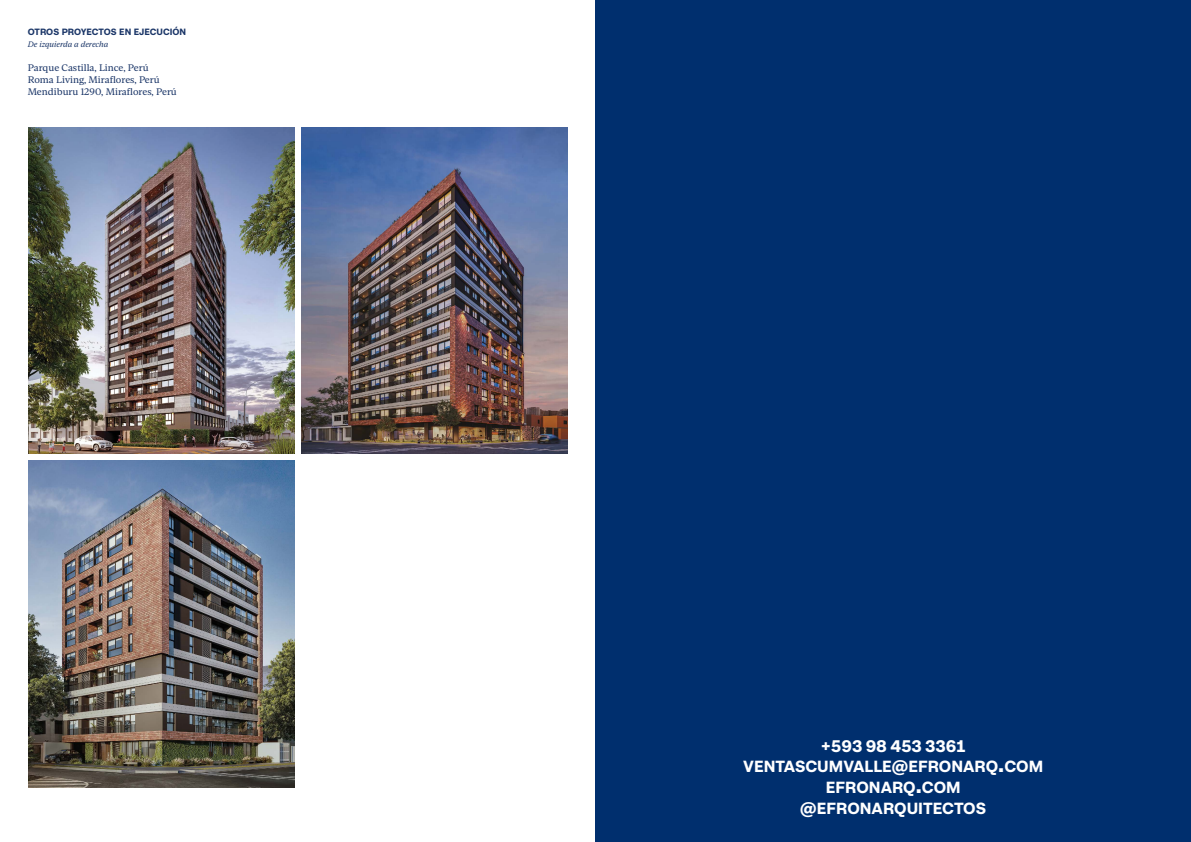
<style>
.page{position:relative;width:1191px;height:842px;background:#fff}
.page>*{position:absolute;margin:0;border:0;box-sizing:border-box;transform-origin:0 0}
.t1{font:700 16.8px "Approach";color:#fff}
.t2{font:700 16.1px/20.7px "Approach";color:#fff;text-align:center}
.t3{font:9.5px/12px "Gestura Text TRIAL";color:#1b3668}
.t4{font:700 9.1px "Approach";color:#1b3668}
.t5{font:italic 8px "Gestura Text TRIAL";color:#1b3668}
.s1{font-size:16.8px}
.s2{font-size:23.1px}
</style>
<div class="page">
<img style="left:28px;top:128px;width:266px;height:326px">
<img style="left:28px;top:461px;width:266px;height:326px">
<img style="left:301px;top:128px;width:266px;height:326px">
<div style="left:595px;top:0;width:596px;height:842px;background:#002f6e"></div>
<p class="t4" style="left:28px;top:26px;width:160px">OTROS PROYECTOS EN EJECUCIÓN</p>
<p class="t5" style="left:28px;top:39px;width:82px">De izquierda a derecha</p>
<p class="t3" style="left:28px;top:62px;width:151px">Parque Castilla, Lince, Perú<br>Roma Living, Miraflores, Perú<br>Mendiburu 1290, Miraflores, Perú</p>
<h1 class="t1" style="left:821px;top:735px;width:146px">+593 98 453 3361</h1>
<h2 class="t2" style="left:743px;top:756px;width:301px">VENTASCUMVALLE<span class="s1">@</span>EFRONARQ<span class="s2">.</span>COM<br>EFRONARQ<span class="s2">.</span>COM <span class="s1">@</span>EFRONARQUITECTOS</h2>
</div>
